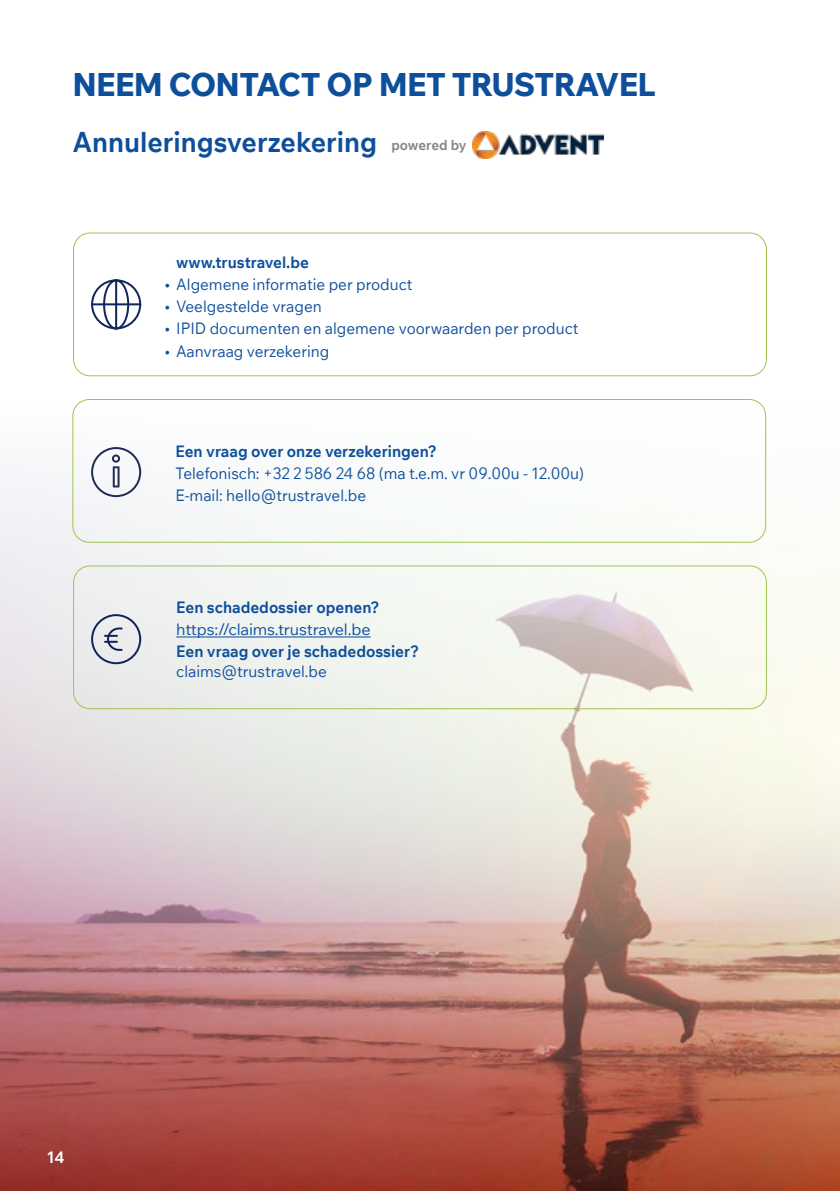
<style>
.page{position:relative;width:840px;height:1191px;background:#fff}
.page>*{position:absolute;margin:0;border:0;box-sizing:border-box;transform-origin:0 0}
.t1{font:800 32px "Wix Madefor Text";letter-spacing:-.02em;color:#0e4f9c}
.t2{font:700 28px "Wix Madefor Text";color:#0e4f9c;scale:.95 1}
.t3{font:16px/22px "Wix Madefor Text";color:#0e4f9c;scale:.95 1}
.t4{font:700 16px "Wix Madefor Text";color:#0e4f9c;scale:.95 1}
.t5{font:16px "Wix Madefor Text";color:#0e4f9c}
.t6{font:700 16px "Wix Madefor Text";color:#fff;scale:.95 1}
.t7{font:700 14px "Wix Madefor Text";letter-spacing:-.01em;color:#878787;scale:.95 1}
</style>
<div class="page">
<img style="left:0;top:233px;width:839px;height:958px">
<div style="left:73px;top:232px;width:693px;height:144px;border:1px solid #9fc54d;border-radius:16px"></div>
<svg style="left:91px;top:279px;width:50px;height:50px"></svg>
<div style="left:72px;top:399px;width:693px;height:144px;border:1px solid #9fc54d;border-radius:16px"></div>
<hr style="left:176px;top:636px;width:194px;height:1px;background:#0e4f9c">
<div style="left:73px;top:565px;width:693px;height:144px;border:1px solid #9fc54d;border-radius:16px"></div>
<svg style="left:91px;top:614px;width:50px;height:50px;background:#c6cad4"></svg>
<svg style="left:91px;top:447px;width:50px;height:50px"></svg>
<img style="left:472px;top:132px;width:131px;height:27px">
<h1 class="t1" style="left:72px;top:59px;width:584px">NEEM CONTACT OP MET TRUSTRAVEL</h1>
<h2 class="t2" style="left:72px;top:120px;width:322px">Annuleringsverzekering</h2>
<p class="t7" style="left:391px;top:133px;width:81px">powered by</p>
<p class="t4" style="left:176px;top:250px;width:141px">www.trustravel.be</p>
<p class="t3" style="left:165px;top:273px;width:262px">• Algemene informatie per product</p>
<p class="t3" style="left:165px;top:295px;width:167px">• Veelgestelde vragen</p>
<p class="t3" style="left:165px;top:317px;width:437px">• IPID documenten en algemene voorwaarden per product</p>
<p class="t3" style="left:165px;top:339px;width:174px">• Aanvraag verzekering</p>
<p class="t4" style="left:175px;top:438px;width:276px">Een vraag over onze verzekeringen?</p>
<p class="t3" style="left:175px;top:461px;width:431px">Telefonisch: +32 2 586 24 68 (ma t.e.m. vr 09.00u - 12.00u)<br>E-mail: hello@trustravel.be</p>
<p class="t4" style="left:176px;top:595px;width:215px">Een schadedossier openen?</p>
<p class="t5" style="left:176px;top:617px;width:196px">https://claims.trustravel.be</p>
<p class="t4" style="left:176px;top:639px;width:257px">Een vraag over je schadedossier?</p>
<p class="t3" style="left:176px;top:659px;width:160px">claims@trustravel.be</p>
<p class="t6" style="left:47px;top:1144px;width:20px">14</p>
</div>
